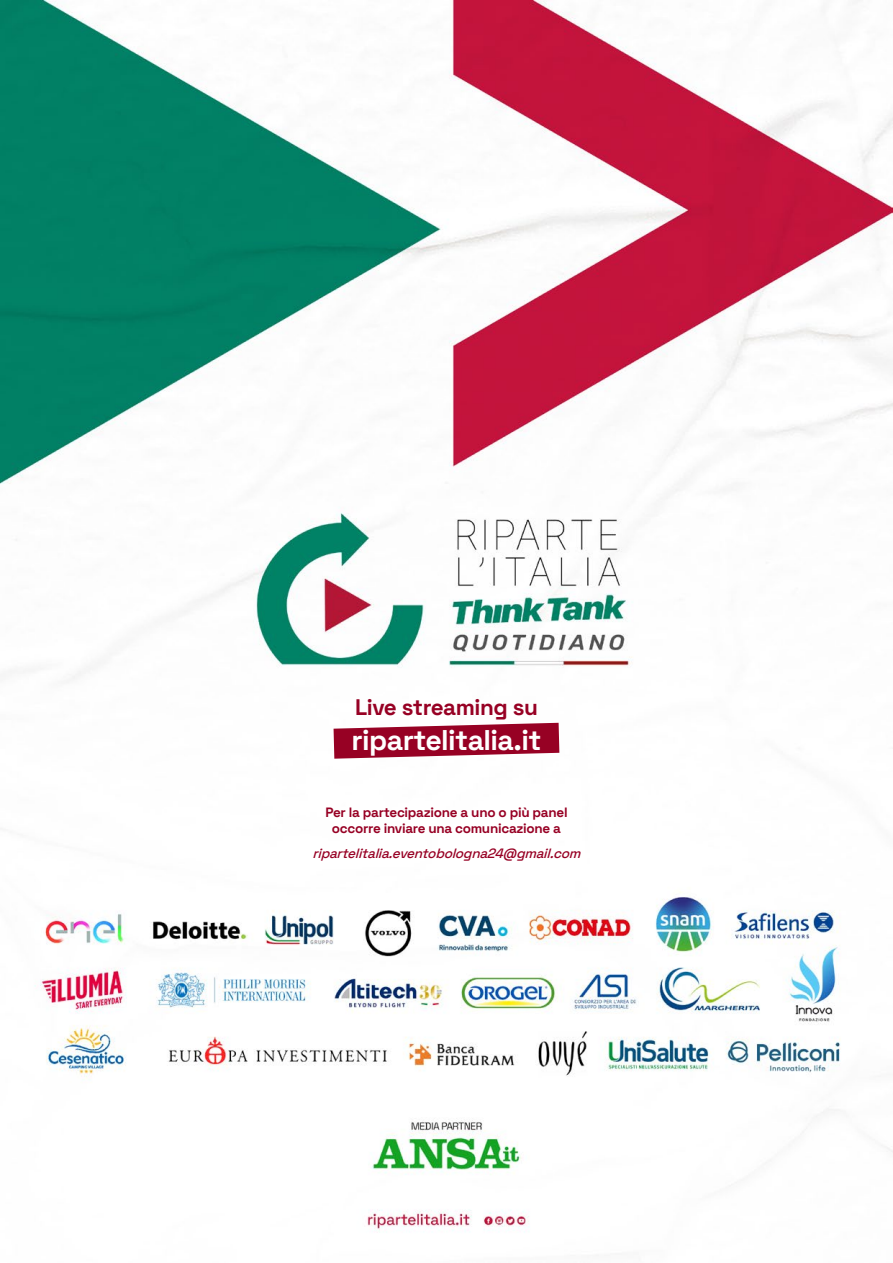
<style>
.page{position:relative;width:893px;height:1263px;background:#fff}
.page>*{position:absolute;margin:0;border:0;box-sizing:border-box;transform-origin:0 0}
.t1{font:700 28.5px "Space Grotesk";letter-spacing:-.02em;color:#fff}
.t2{font:700 22.5px "Space Grotesk";letter-spacing:-.02em;color:#970124}
.t3{font:700 13.5px/16.2px "Space Grotesk";letter-spacing:-.02em;color:#970124;text-align:center}
.t4{font:italic 500 13.5px "Space Grotesk";color:#970124}
</style>
<div class="page">
<img style="left:0;top:0;width:893px;height:1232px">
<svg style="left:334px;top:723px;width:225px;height:36px;background:#a82b48"></svg>
<h2 class="t2" style="left:355px;top:690px;width:184px">Live streaming su</h2>
<h1 class="t1" style="left:351px;top:717px;width:191px">ripartelitalia.it</h1>
<p class="t3" style="left:325px;top:803px;width:244px">Per la partecipazione a uno o più panel occorre inviare una comunicazione a</p>
<p class="t4" style="left:313px;top:843px;width:274px">ripartelitalia.eventobologna24@gmail.com</p>
</div>
